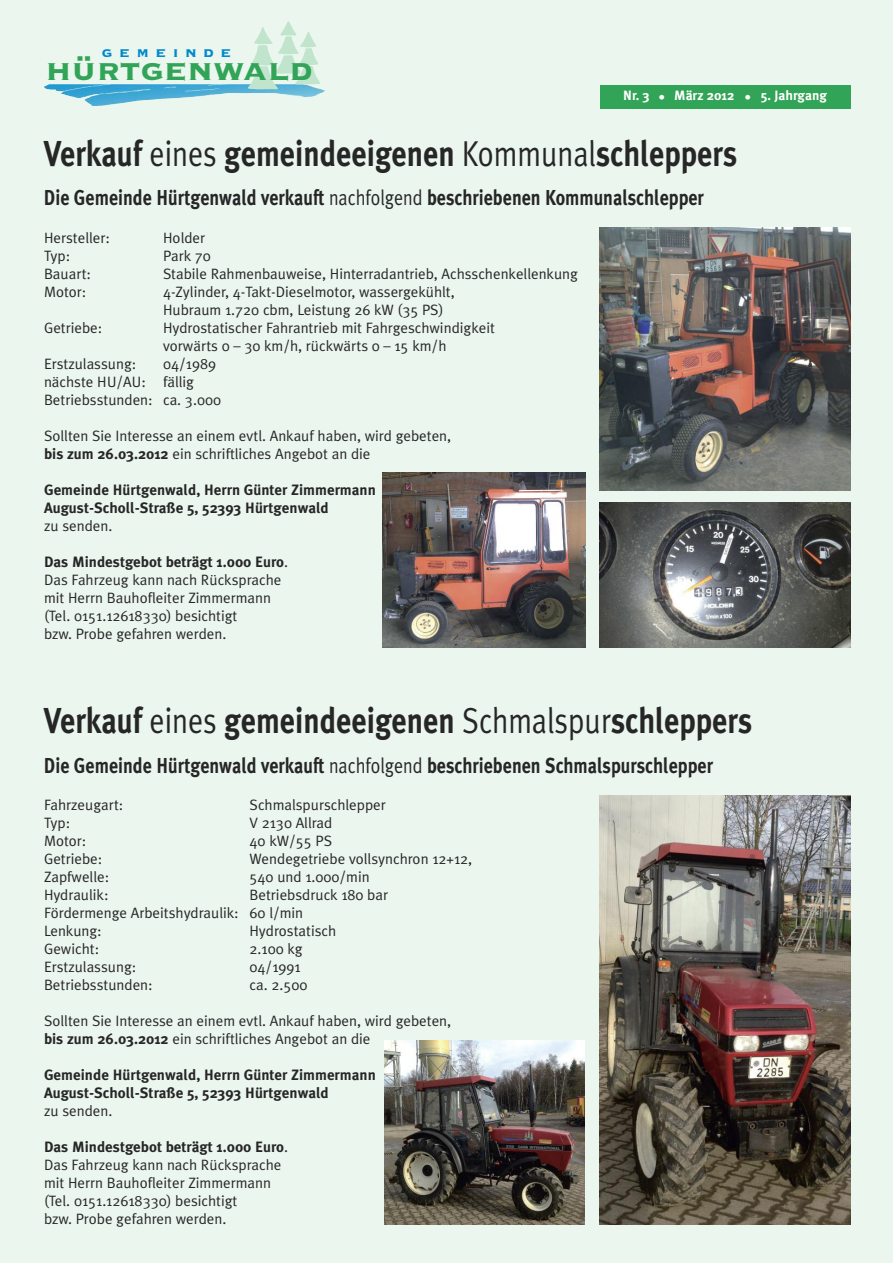
<style>
.page{position:relative;width:893px;height:1263px;background:#eaf6ee}
.page>*{position:absolute;margin:0;border:0;box-sizing:border-box;transform-origin:0 0}
.t1{font:38.25px "Copperplate Thirty Three BC";color:#32a457}
.t2{font:700 36px "Meta Plus";color:#272627;scale:.83 1}
.t3{font:700 21.6px "Meta Plus";color:#272627;scale:.83 1}
.t4{font:17.55px "Copperplate Thirty Three BC";letter-spacing:.365em;color:#0089ce}
.t5{font:15px/18px "Meta Plus Normal";color:#272627}
.t6{font:700 15px/18px "Meta Plus";color:#272627}
.t7{font:700 13.5px "Meta Plus";color:#fff}
.s1{font-family:"Meta Plus Normal";font-weight:400}
.s2{font-family:"Meta Plus";font-weight:700}
</style>
<div class="page">
<img style="left:44px;top:84px;width:281px;height:22px">
<img style="left:247px;top:22px;width:74px;height:67px">
<div style="left:600px;top:85px;width:250px;height:23px;background:#32a457"></div>
<img style="left:600px;top:228px;width:250px;height:262px">
<img style="left:600px;top:503px;width:250px;height:145px">
<img style="left:383px;top:472px;width:202px;height:176px">
<img style="left:600px;top:795px;width:250px;height:430px">
<img style="left:384px;top:1040px;width:201px;height:185px">
<p class="t4" style="left:102px;top:41px;width:131px">gemeinde</p>
<h1 class="t1" style="left:46px;top:45px;width:268px">hürtgenwald</h1>
<p class="t7" style="left:623px;top:88px;width:205px">Nr. 3 • März 2012 • 5. Jahrgang</p>
<h2 class="t2" style="left:44px;top:132px;width:837px">Verkauf <span class="s1">eines</span> gemeindeeigenen <span class="s1">Kommunal</span>schleppers</h2>
<h3 class="t3" style="left:44px;top:185px;width:797px">Die Gemeinde Hürtgenwald verkauft <span class="s1">nachfolgend</span> beschriebenen Kommunalschlepper</h3>
<p class="t5" style="left:44px;top:229px;width:67px">Hersteller:</p>
<p class="t5" style="left:163px;top:229px;width:44px">Holder</p>
<p class="t5" style="left:44px;top:247px;width:28px">Typ:</p>
<p class="t5" style="left:163px;top:247px;width:49px">Park 70</p>
<p class="t5" style="left:44px;top:265px;width:49px">Bauart:</p>
<p class="t5" style="left:163px;top:265px;width:416px">Stabile Rahmenbauweise, Hinterradantrieb, Achsschenkellenkung</p>
<p class="t5" style="left:44px;top:283px;width:44px">Motor:</p>
<p class="t5" style="left:163px;top:283px;width:293px">4-Zylinder, 4-Takt-Dieselmotor, wassergekühlt,<br>Hubraum 1.720 cbm, Leistung 26 kW (35 PS)</p>
<p class="t5" style="left:44px;top:319px;width:60px">Getriebe:</p>
<p class="t5" style="left:163px;top:319px;width:333px">Hydrostatischer Fahrantrieb mit Fahrgeschwindigkeit vorwärts 0 – 30 km/h, rückwärts 0 – 15 km/h</p>
<p class="t5" style="left:44px;top:355px;width:94px">Erstzulassung:</p>
<p class="t5" style="left:44px;top:355px;width:179px;text-indent:119px">04/1989 nächste HU/AU: fällig<br>Betriebsstunden: ca. 3.000</p>
<p class="t5" style="left:44px;top:427px;width:409px">Sollten Sie Interesse an einem evtl. Ankauf haben, wird gebeten, <span class="s2">bis zum 26.03.2012</span> ein schriftliches Angebot an die</p>
<p class="t6" style="left:44px;top:481px;width:333px">Gemeinde Hürtgenwald, Herrn Günter Zimmermann<br>August-Scholl-Straße 5, 52393 Hürtgenwald</p>
<p class="t5" style="left:44px;top:517px;width:70px">zu senden.</p>
<p class="t6" style="left:44px;top:553px;width:246px">Das Mindestgebot beträgt 1.000 Euro<span class="s1">.</span></p>
<p class="t5" style="left:44px;top:571px;width:239px">Das Fahrzeug kann nach Rücksprache mit Herrn Bauhofleiter Zimmermann (Tel. 0151.12618330) besichtigt<br>bzw. Probe gefahren werden.</p>
<h2 class="t2" style="left:44px;top:700px;width:855px">Verkauf <span class="s1">eines</span> gemeindeeigenen <span class="s1">Schmalspur</span>schleppers</h2>
<h3 class="t3" style="left:44px;top:752px;width:807px">Die Gemeinde Hürtgenwald verkauft <span class="s1">nachfolgend</span> beschriebenen Schmalspurschlepper</h3>
<p class="t5" style="left:44px;top:796px;width:81px">Fahrzeugart:</p>
<p class="t5" style="left:250px;top:796px;width:138px">Schmalspurschlepper</p>
<p class="t5" style="left:44px;top:814px;width:28px">Typ:</p>
<p class="t5" style="left:250px;top:814px;width:84px">V 2130 Allrad</p>
<p class="t5" style="left:44px;top:832px;width:44px">Motor:</p>
<p class="t5" style="left:250px;top:832px;width:84px">40 kW/55 PS</p>
<p class="t5" style="left:44px;top:850px;width:60px">Getriebe:</p>
<p class="t5" style="left:250px;top:850px;width:224px">Wendegetriebe vollsynchron 12+12,</p>
<p class="t5" style="left:44px;top:868px;width:67px">Zapfwelle:</p>
<p class="t5" style="left:250px;top:868px;width:122px">540 und 1.000/min</p>
<p class="t5" style="left:44px;top:886px;width:66px">Hydraulik:</p>
<p class="t5" style="left:44px;top:886px;width:346px;text-indent:206px">Betriebsdruck 180 bar<br>Fördermenge Arbeitshydraulik: 60 l/min<br>Lenkung:</p>
<p class="t5" style="left:250px;top:922px;width:88px">Hydrostatisch</p>
<p class="t5" style="left:44px;top:940px;width:57px">Gewicht:</p>
<p class="t5" style="left:250px;top:940px;width:55px">2.100 kg</p>
<p class="t5" style="left:44px;top:958px;width:94px">Erstzulassung:</p>
<p class="t5" style="left:250px;top:958px;width:53px">04/1991</p>
<p class="t5" style="left:44px;top:976px;width:110px">Betriebsstunden:</p>
<p class="t5" style="left:250px;top:976px;width:59px">ca. 2.500</p>
<p class="t5" style="left:44px;top:1012px;width:409px">Sollten Sie Interesse an einem evtl. Ankauf haben, wird gebeten, <span class="s2">bis zum 26.03.2012</span> ein schriftliches Angebot an die</p>
<p class="t6" style="left:44px;top:1066px;width:333px">Gemeinde Hürtgenwald, Herrn Günter Zimmermann<br>August-Scholl-Straße 5, 52393 Hürtgenwald</p>
<p class="t5" style="left:44px;top:1102px;width:70px">zu senden.</p>
<p class="t6" style="left:44px;top:1138px;width:246px">Das Mindestgebot beträgt 1.000 Euro<span class="s1">.</span></p>
<p class="t5" style="left:44px;top:1156px;width:239px">Das Fahrzeug kann nach Rücksprache mit Herrn Bauhofleiter Zimmermann (Tel. 0151.12618330) besichtigt<br>bzw. Probe gefahren werden.</p>
</div>
